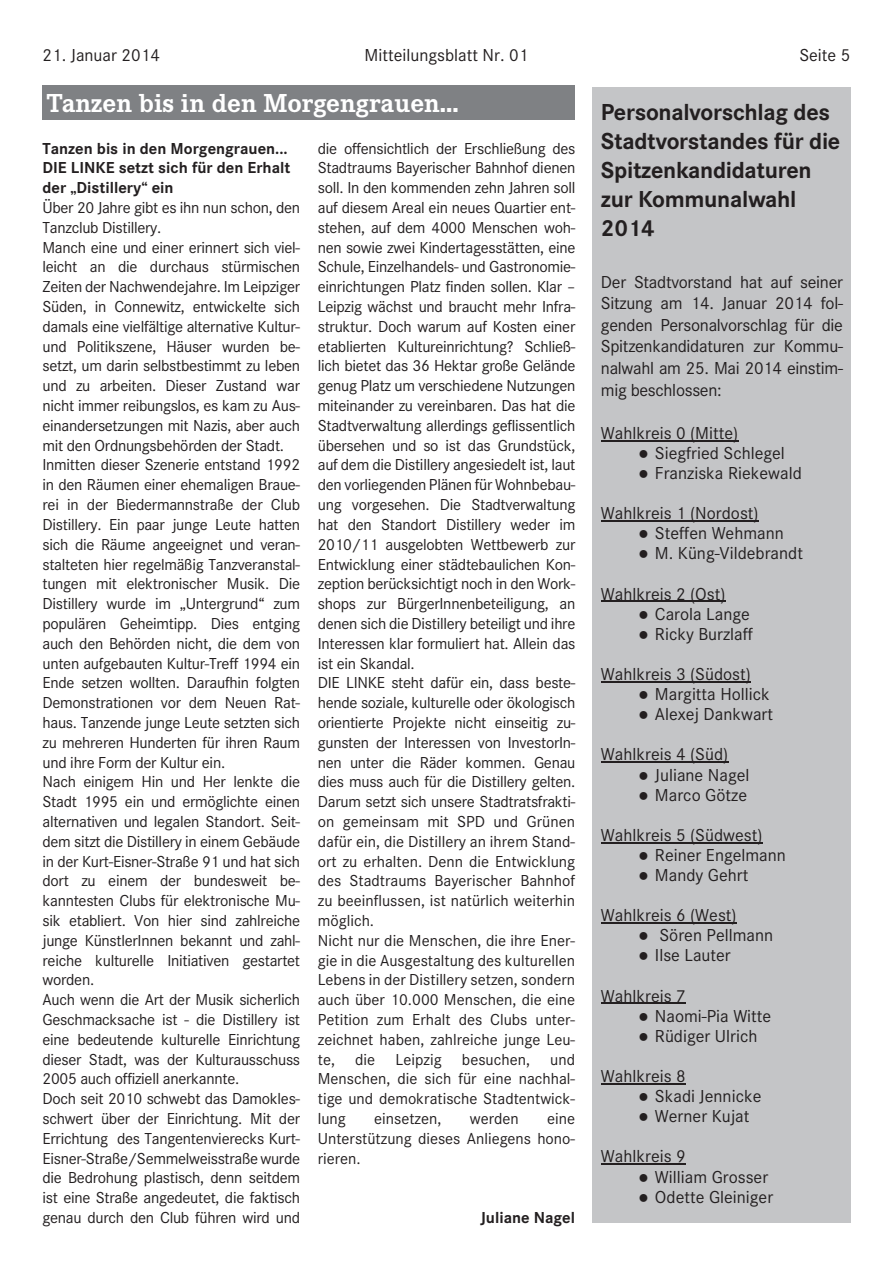
<style>
.page{position:relative;width:893px;height:1263px;background:#fff}
.page>*{position:absolute;margin:0;border:0;box-sizing:border-box;transform-origin:0 0}
.t1{font:700 27px "Corporate E";color:#fff}
.t2{font:700 24px/28.8px "Corporate S";letter-spacing:-.015em;color:#231f20}
.t3{font:18px/21.6px "Corporate S";color:#231f20;text-align:justify}
.t4{font:16.5px/19.8px "Corporate S";letter-spacing:-.02em;color:#231f20}
.t5{font:700 16.5px/19.8px "Corporate S";color:#231f20}
.t6{font:16.5px "Corporate S";color:#231f20}
.s1{font-family:"Times New Roman"}
</style>
<div class="page">
<div style="left:43px;top:85px;width:532px;height:34px;background:#7f8184"></div>
<div style="left:592px;top:88px;width:259px;height:1135px;background:#c4c5c7"></div>
<hr style="left:601px;top:440px;width:137px;height:1px;background:#231f20">
<hr style="left:601px;top:520px;width:158px;height:1px;background:#231f20">
<hr style="left:601px;top:601px;width:124px;height:1px;background:#231f20">
<hr style="left:601px;top:681px;width:150px;height:1px;background:#231f20">
<hr style="left:601px;top:761px;width:127px;height:2px;background:#231f20">
<hr style="left:601px;top:842px;width:161px;height:1px;background:#231f20">
<hr style="left:601px;top:922px;width:136px;height:1px;background:#231f20">
<hr style="left:601px;top:1003px;width:85px;height:1px;background:#231f20">
<hr style="left:601px;top:1083px;width:85px;height:1px;background:#231f20">
<hr style="left:601px;top:1163px;width:85px;height:2px;background:#231f20">
<p class="t3" style="left:43px;top:44px;width:119px">21. Januar 2014</p>
<p class="t3" style="left:365px;top:44px;width:165px">Mitteilungsblatt Nr. 01</p>
<p class="t3" style="left:799px;top:44px;width:53px">Seite 5</p>
<h1 class="t1" style="left:47px;top:94px;width:413px">Tanzen bis in den Morgengrauen...</h1>
<p class="t5" style="left:43px;top:140px;width:249px">Tanzen bis in den Morgengrauen...<br>DIE LINKE setzt sich für den Erhalt der „Distillery“ ein</p>
<p class="t4" style="left:43px;top:198px;width:259px">Über 20 Jahre gibt es ihn nun schon, den Tanzclub Distillery.<br>Manch eine und einer erinnert sich viel&shy;leicht an die durchaus stürmischen Zeiten der Nachwendejahre. Im Leipziger Süden, in Connewitz, entwickelte sich damals eine vielfältige alternative Kultur&shy;und Politikszene, Häuser wurden be&shy;setzt, um darin selbstbestimmt zu leben und zu arbeiten. Dieser Zustand war nicht immer reibungslos, es kam zu Aus&shy;einandersetzungen mit Nazis, aber auch mit den Ordnungsbehörden der Stadt.<br>Inmitten dieser Szenerie entstand 1992 in den Räumen einer ehemaligen Braue&shy;rei in der Biedermannstraße der Club Distillery. Ein paar junge Leute hatten sich die Räume angeeignet und veran&shy;stalteten hier regelmäßig Tanzveranstal&shy;tungen mit elektronischer Musik. Die Distillery wurde im „Untergrund“ zum populären Geheimtipp. Dies entging auch den Behörden nicht, die dem von unten aufgebauten Kultur-Treff 1994 ein Ende setzen wollten. Daraufhin folgten Demonstrationen vor dem Neuen Rat&shy;haus. Tanzende junge Leute setzten sich zu mehreren Hunderten für ihren Raum und ihre Form der Kultur ein.<br>Nach einigem Hin und Her lenkte die Stadt 1995 ein und ermöglichte einen alternativen und legalen Standort. Seit&shy;dem sitzt die Distillery in einem Gebäude in der Kurt-Eisner-Straße 91 und hat sich dort zu einem der bundesweit be&shy;kanntesten Clubs für elektronische Mu&shy;sik etabliert. Von hier sind zahlreiche junge KünstlerInnen bekannt und zahl&shy;reiche kulturelle Initiativen gestartet worden.<br>Auch wenn die Art der Musik sicherlich Geschmacksache ist - die Distillery ist eine bedeutende kulturelle Einrichtung dieser Stadt, was der Kulturausschuss 2005 auch offiziell anerkannte.<br>Doch seit 2010 schwebt das Damokles&shy;schwert über der Einrichtung. Mit der Errichtung des Tangentenvierecks Kurt-Eisner-Straße/Semmelweisstraße wurde die Bedrohung plastisch, denn seitdem ist eine Straße angedeutet, die faktisch genau durch den Club führen wird und</p>
<h2 class="t2" style="left:601px;top:100px;width:241px">Personalvorschlag des<br>Stadtvorstandes für die<br>Spitzenkandidaturen zur Kommunalwahl<br>2014</h2>
<p class="t3" style="left:601px;top:271px;width:244px">Der Stadtvorstand hat auf seiner Sitzung am 14. Januar 2014 fol&shy;genden Personalvorschlag für die Spitzenkandidaturen zur Kommu&shy;nalwahl am 25. Mai 2014 einstim&shy;mig beschlossen:</p>
<p class="t3" style="left:601px;top:422px;width:139px">Wahlkreis 0 (Mitte)</p>
<p class="t3" style="left:638px;top:442px;width:148px"><span class="s1">●</span> Siegfried Schlegel</p>
<p class="t3" style="left:638px;top:462px;width:165px"><span class="s1">●</span> Franziska Riekewald</p>
<p class="t3" style="left:601px;top:502px;width:159px">Wahlkreis 1 (Nordost)</p>
<p class="t3" style="left:638px;top:522px;width:147px"><span class="s1">●</span> Steffen Wehmann</p>
<p class="t3" style="left:638px;top:543px;width:166px"><span class="s1">●</span> M. Küng-Vildebrandt</p>
<p class="t3" style="left:601px;top:583px;width:126px">Wahlkreis 2 (Ost)</p>
<p class="t3" style="left:638px;top:603px;width:113px"><span class="s1">●</span> Carola Lange</p>
<p class="t3" style="left:638px;top:623px;width:116px"><span class="s1">●</span> Ricky Burzlaff</p>
<p class="t3" style="left:601px;top:663px;width:151px">Wahlkreis 3 (Südost)</p>
<p class="t3" style="left:638px;top:683px;width:133px"><span class="s1">●</span> Margitta Hollick</p>
<p class="t3" style="left:638px;top:703px;width:137px"><span class="s1">●</span> Alexej Dankwart</p>
<p class="t3" style="left:601px;top:744px;width:129px">Wahlkreis 4 (Süd)</p>
<p class="t3" style="left:638px;top:764px;width:113px"><span class="s1">●</span> Juliane Nagel</p>
<p class="t3" style="left:638px;top:784px;width:110px"><span class="s1">●</span> Marco Götze</p>
<p class="t3" style="left:601px;top:824px;width:163px">Wahlkreis 5 (Südwest)</p>
<p class="t3" style="left:638px;top:844px;width:149px"><span class="s1">●</span> Reiner Engelmann</p>
<p class="t3" style="left:638px;top:864px;width:112px"><span class="s1">●</span> Mandy Gehrt</p>
<p class="t3" style="left:601px;top:904px;width:137px">Wahlkreis 6 (West)</p>
<p class="t3" style="left:638px;top:924px;width:137px"><span class="s1">●</span> Sören Pellmann</p>
<p class="t3" style="left:638px;top:945px;width:94px"><span class="s1">●</span> Ilse Lauter</p>
<p class="t3" style="left:601px;top:985px;width:86px">Wahlkreis 7</p>
<p class="t3" style="left:638px;top:1005px;width:135px"><span class="s1">●</span> Naomi-Pia Witte</p>
<p class="t3" style="left:638px;top:1025px;width:121px"><span class="s1">●</span> Rüdiger Ulrich</p>
<p class="t3" style="left:601px;top:1065px;width:86px">Wahlkreis 8</p>
<p class="t3" style="left:638px;top:1085px;width:125px"><span class="s1">●</span> Skadi Jennicke</p>
<p class="t3" style="left:638px;top:1105px;width:113px"><span class="s1">●</span> Werner Kujat</p>
<p class="t3" style="left:601px;top:1146px;width:86px">Wahlkreis 9</p>
<p class="t3" style="left:638px;top:1166px;width:132px"><span class="s1">●</span> William Grosser</p>
<p class="t3" style="left:638px;top:1186px;width:137px"><span class="s1">●</span> Odette Gleiniger</p>
<p class="t4" style="left:318px;top:138px;width:259px">die offensichtlich der Erschließung des Stadtraums Bayerischer Bahnhof dienen soll. In den kommenden zehn Jahren soll auf diesem Areal ein neues Quartier ent&shy;stehen, auf dem 4000 Menschen woh&shy;nen sowie zwei Kindertagesstätten, eine Schule, Einzelhandels- und Gastronomie&shy;einrichtungen Platz finden sollen. Klar – Leipzig wächst und braucht mehr Infra&shy;struktur. Doch warum auf Kosten einer etablierten Kultureinrichtung? Schließ&shy;lich bietet das 36 Hektar große Gelände genug Platz um verschiedene Nutzungen miteinander zu vereinbaren. Das hat die Stadtverwaltung allerdings geflissentlich übersehen und so ist das Grundstück, auf dem die Distillery angesiedelt ist, laut den vorliegenden Plänen für Wohnbebau&shy;ung vorgesehen. Die Stadtverwaltung hat den Standort Distillery weder im 2010/11 ausgelobten Wettbewerb zur Entwicklung einer städtebaulichen Kon&shy;zeption berücksichtigt noch in den Work&shy;shops zur BürgerInnenbeteiligung, an denen sich die Distillery beteiligt und ihre Interessen klar formuliert hat. Allein das ist ein Skandal.<br>DIE LINKE steht dafür ein, dass beste&shy;hende soziale, kulturelle oder ökologisch orientierte Projekte nicht einseitig zu&shy;gunsten der Interessen von InvestorIn&shy;nen unter die Räder kommen. Genau dies muss auch für die Distillery gelten.<br>Darum setzt sich unsere Stadtratsfrakti&shy;on gemeinsam mit SPD und Grünen dafür ein, die Distillery an ihrem Stand&shy;ort zu erhalten. Denn die Entwicklung des Stadtraums Bayerischer Bahnhof zu beeinflussen, ist natürlich weiterhin möglich.<br>Nicht nur die Menschen, die ihre Ener&shy;gie in die Ausgestaltung des kulturellen Lebens in der Distillery setzen, sondern auch über 10.000 Menschen, die eine Petition zum Erhalt des Clubs unter&shy;zeichnet haben, zahlreiche junge Leu&shy;te, die Leipzig besuchen, und Menschen, die sich für eine nachhal&shy;tige und demokratische Stadtentwick&shy;lung</p>
<p class="t4" style="left:318px;top:1108px;width:259px;text-align:justify;text-indent:229px">eine Unterstützung dieses Anliegens hono&shy;rieren.</p>
<p class="t6" style="left:374px;top:1108px;width:69px">einsetzen,</p>
<p class="t4" style="left:470px;top:1108px;width:51px">werden</p>
<p class="t5" style="left:480px;top:1209px;width:96px">Juliane Nagel</p>
</div>
